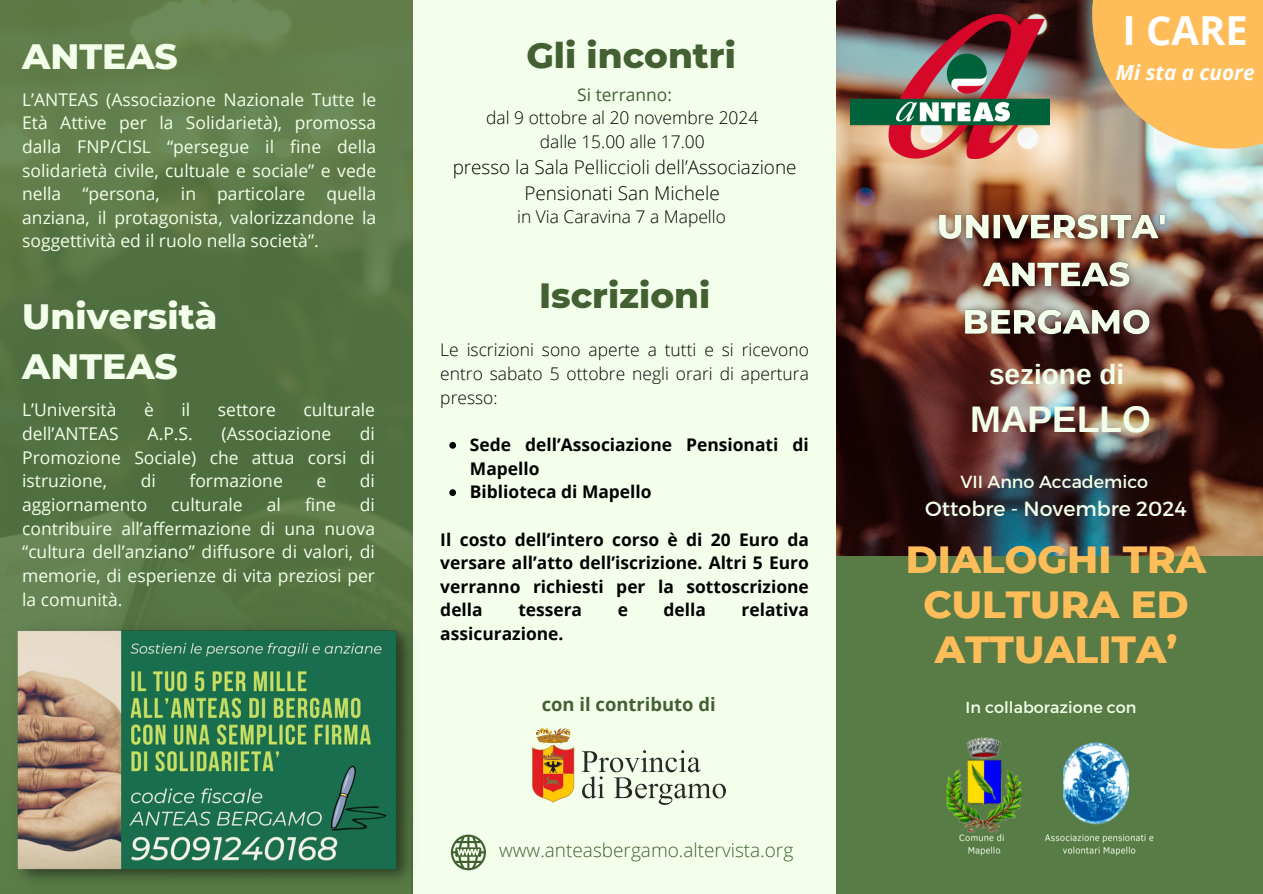
<style>
.page{position:relative;width:1263px;height:894px;background:#fff}
.page>*{position:absolute;margin:0;border:0;box-sizing:border-box;transform-origin:0 0}
.t1{font:700 39.9px "Open Sans";color:#fff}
.t2{font:800 38.55px/45px "Montserrat";color:#ffbd59;text-align:center}
.t3{font:700 37.05px "Arimo";color:#f3ffeb}
.t4{font:800 36px/49.5px "Montserrat";color:#f3ffeb}
.t5{font:800 35.7px "Montserrat";color:#436033}
.t6{font:700 28.05px "Arimo";color:#f3ffeb}
.t7{font:italic 700 20.85px "Open Sans";color:#fff}
.t8{font:20.55px "Montserrat";color:#f3ffeb}
.t9{font:300 19.05px "Open Sans";color:#436033}
.t10{font:300 18.9px/25.8px "Open Sans";color:#000;text-align:center}
.t11{font:700 18.45px "Open Sans";color:#436033}
.t12{font:17.55px/23.7px "Open Sans";color:#f3ffeb;text-align:justify}
.t13{font:17.55px "Montserrat";color:#f3ffeb}
.t14{font:700 17.4px/23.7px "Open Sans";color:#000}
.t15{font:300 17.4px/23.5px "Open Sans";color:#000;text-align:center}
.t16{font:16.05px "Montserrat";color:#f3ffeb}
.s1{font-weight:400;color:#436033}
</style>
<div class="page">
<div style="left:0;top:0;width:1263px;height:893px;background:#f3ffeb"></div>
<div style="left:836px;top:545px;width:427px;height:348px;background:#597c46"></div>
<img style="left:836px;top:0;width:426px;height:555px">
<img style="left:0;top:0;width:413px;height:893px">
<svg style="left:0;top:508px;width:411px;height:385px;background:#5a7947"></svg>
<svg style="left:451px;top:834px;width:35px;height:36px"></svg>
<img style="left:850px;top:15px;width:200px;height:144px">
<img style="left:7px;top:617px;width:406px;height:273px">
<svg style="left:1092px;top:0;width:171px;height:149px;background:#e9b769"></svg>
<div style="left:1110px;top:0;width:153px;height:78px;background:#ffbd59;border-radius:50%"></div>
<img style="left:946px;top:737px;width:208px;height:119px">
<svg style="left:449px;top:442px;width:7px;height:6px"></svg>
<svg style="left:449px;top:489px;width:7px;height:7px"></svg>
<img style="left:927px;top:203px;width:251px;height:145px">
<img style="left:533px;top:728px;width:192px;height:75px">
<p class="t4" style="left:22px;top:31px;width:157px">ANTEAS</p>
<h2 class="t12" style="left:22px;top:87px;width:356px">L’ANTEAS (Associazione Nazionale Tutte le Età Attive per la Solidarietà), promossa dalla FNP/CISL “persegue il fine della solidarietà civile, cultuale e sociale” e vede nella “persona, in particolare quella anziana, il protagonista, valorizzandone la soggettività ed il ruolo nella società”.</h2>
<h2 class="t4" style="left:22px;top:291px;width:197px">Università<br>ANTEAS</h2>
<h6 class="t12" style="left:22px;top:397px;width:96px">L’Università</h6>
<h6 class="t12" style="left:144px;top:397px;width:11px">è</h6>
<h6 class="t12" style="left:182px;top:397px;width:10px">il</h6>
<h6 class="t12" style="left:218px;top:397px;width:60px">settore</h6>
<h6 class="t12" style="left:304px;top:397px;width:73px">culturale</h6>
<h6 class="t12" style="left:22px;top:421px;width:98px">dell’ANTEAS</h6>
<h6 class="t12" style="left:148px;top:421px;width:47px">A.P.S.</h6>
<h6 class="t12" style="left:221px;top:421px;width:111px">(Associazione</h6>
<h6 class="t12" style="left:22px;top:421px;width:354px;text-indent:338px">di Promozione Sociale) che attua corsi di istruzione,</h6>
<h6 class="t12" style="left:141px;top:468px;width:17px">di</h6>
<h6 class="t12" style="left:189px;top:468px;width:95px">formazione</h6>
<h6 class="t12" style="left:316px;top:468px;width:11px">e</h6>
<h6 class="t12" style="left:360px;top:468px;width:17px">di</h6>
<h6 class="t12" style="left:22px;top:492px;width:127px">aggiornamento</h6>
<h6 class="t12" style="left:171px;top:492px;width:73px">culturale</h6>
<h6 class="t12" style="left:267px;top:492px;width:16px">al</h6>
<h6 class="t12" style="left:305px;top:492px;width:32px">fine</h6>
<h6 class="t12" style="left:22px;top:492px;width:354px;text-indent:338px">di contribuire all’affermazione di una nuova “cultura dell’anziano” diffusore di valori, di memorie, di esperienze di vita preziosi per la comunità.</h6>
<p class="t5" style="left:526px;top:34px;width:211px">Gli incontri</p>
<h1 class="t15" style="left:486px;top:82px;width:274px"><span class="s1">Si terranno:<br></span>dal 9 ottobre al 20 novembre 2024 dalle 15.00 alle 17.00</h1>
<h1 class="t10" style="left:453px;top:153px;width:345px">presso la Sala Pelliccioli dell’Associazione<br>Pensionati San Michele</h1>
<h1 class="t15" style="left:517px;top:204px;width:210px">in Via Caravina 7 a Mapello</h1>
<p class="t5" style="left:539px;top:273px;width:173px">Iscrizioni</p>
<h2 class="t15" style="left:440px;top:337px;width:370px;text-align:justify">Le iscrizioni sono aperte a tutti e si ricevono entro sabato 5 ottobre negli orari di apertura presso:</h2>
<p class="t14" style="left:470px;top:432px;width:340px">Sede dell’Associazione Pensionati di<br>Mapello</p>
<p class="t14" style="left:470px;top:479px;width:183px">Biblioteca di Mapello</p>
<p class="t14" style="left:440px;top:526px;width:370px;text-align:justify">Il costo dell’intero corso è di 20 Euro da versare all’atto dell’iscrizione. Altri 5 Euro verranno richiesti per la sottoscrizione della</p>
<p class="t14" style="left:518px;top:597px;width:65px">tessera</p>
<p class="t14" style="left:618px;top:597px;width:12px">e</p>
<p class="t14" style="left:664px;top:597px;width:44px">della</p>
<p class="t14" style="left:742px;top:597px;width:69px">relativa</p>
<p class="t14" style="left:440px;top:621px;width:125px">assicurazione.</p>
<p class="t11" style="left:542px;top:691px;width:175px">con il contributo di</p>
<h6 class="t9" style="left:499px;top:836px;width:296px">www.anteasbergamo.altervista.org</h6>
<p class="t1" style="left:1122px;top:3px;width:127px">I CARE</p>
<p class="t7" style="left:1116px;top:58px;width:140px">Mi sta a cuore</p>
<p class="t6" style="left:989px;top:358px;width:137px">sezione di</p>
<p class="t3" style="left:970px;top:398px;width:182px">MAPELLO</p>
<h5 class="t13" style="left:960px;top:470px;width:189px">VII Anno Accademico</h5>
<p class="t8" style="left:925px;top:495px;width:263px">Ottobre - Novembre 2024</p>
<p class="t2" style="left:906px;top:536px;width:302px">DIALOGHI TRA<br>CULTURA ED<br>ATTUALITA’</p>
<h4 class="t16" style="left:966px;top:696px;width:172px">In collaborazione con</h4>
</div>
